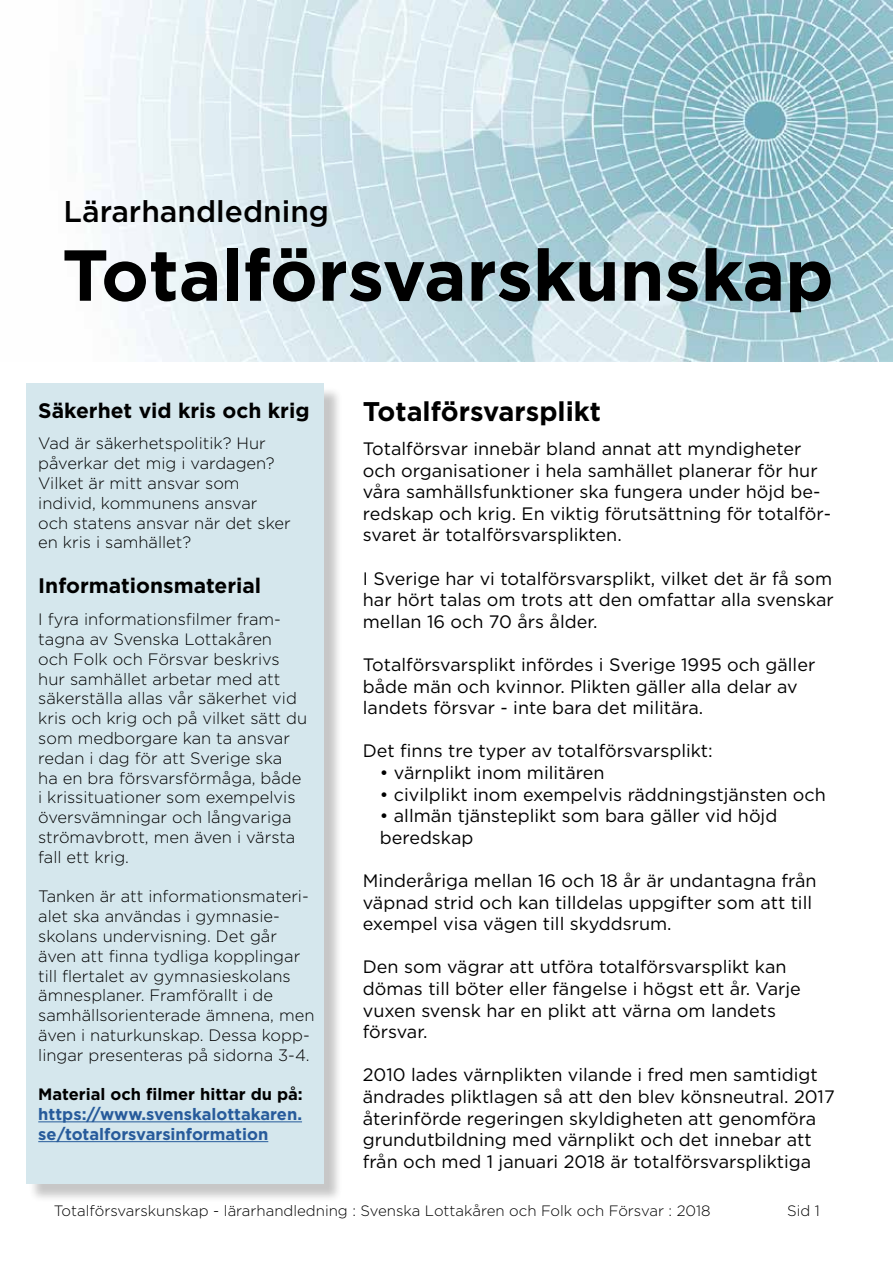
<style>
.page{position:relative;width:893px;height:1263px;background:#fff}
.page>*{position:absolute;margin:0;border:0;box-sizing:border-box;transform-origin:0 0}
.t1{font:700 72px "Gotham";color:#000}
.t2{font:500 30px "Gotham";color:#000}
.t3{font:700 27px "Gotham";color:#000}
.t4{font:700 21px "Gotham";color:#000}
.t5{font:18px/21.6px "Gotham";color:#000}
.t6{font:300 16.5px/19.8px "Gotham";color:#000}
.t7{font:700 16.5px/19.8px "Gotham";color:#275b9b}
.t8{font:700 16.5px "Gotham";color:#000}
.t9{font:300 15px "Gotham";color:#000}
</style>
<div class="page">
<img style="left:84px;top:0;width:809px;height:361px">
<div style="left:29px;top:386px;width:314px;height:817px;background:#000;opacity:.75"></div>
<div style="left:26px;top:383px;width:298px;height:801px;background:#d5e7ed"></div>
<hr style="left:38px;top:1121px;width:264px;height:1px;background:#275b9b">
<hr style="left:38px;top:1141px;width:230px;height:1px;background:#275b9b">
<h2 class="t2" style="left:64px;top:192px;width:267px">Lärarhandledning</h2>
<h1 class="t1" style="left:62px;top:227px;width:773px">Totalförsvarskunskap</h1>
<h3 class="t3" style="left:363px;top:394px;width:240px">Totalförsvarsplikt</h3>
<p class="t5" style="left:363px;top:437px;width:470px">Totalförsvar innebär bland annat att myndigheter och organisationer i hela samhället planerar för hur våra samhällsfunktioner ska fungera under höjd be&shy;redskap och krig. En viktig förutsättning för totalför&shy;svaret är totalförsvarsplikten.</p>
<p class="t5" style="left:363px;top:567px;width:472px;text-align:justify">I Sverige har vi totalförsvarsplikt, vilket det är få som har hört talas om trots att den omfattar alla svenskar mellan 16 och 70 års ålder.</p>
<p class="t5" style="left:363px;top:653px;width:454px">Totalförsvarsplikt infördes i Sverige 1995 och gäller både män och kvinnor. Plikten gäller alla delar av landets försvar - inte bara det militära.</p>
<p class="t5" style="left:363px;top:740px;width:351px">Det finns tre typer av totalförsvarsplikt:</p>
<p class="t5" style="left:380px;top:761px;width:226px">• värnplikt inom militären</p>
<p class="t5" style="left:380px;top:783px;width:448px">• civilplikt inom exempelvis räddningstjänsten och</p>
<p class="t5" style="left:380px;top:805px;width:399px">• allmän tjänsteplikt som bara gäller vid höjd beredskap</p>
<p class="t5" style="left:363px;top:869px;width:455px">Minderåriga mellan 16 och 18 år är undantagna från väpnad strid och kan tilldelas uppgifter som att till exempel visa vägen till skyddsrum.</p>
<p class="t5" style="left:363px;top:956px;width:440px">Den som vägrar att utföra totalförsvarsplikt kan dömas till böter eller fängelse i högst ett år. Varje vuxen svensk har en plikt att värna om landets försvar.</p>
<p class="t5" style="left:363px;top:1064px;width:473px">2010 lades värnplikten vilande i fred men samtidigt ändrades pliktlagen så att den blev könsneutral. 2017 återinförde regeringen skyldigheten att genomföra grundutbildning med värnplikt och det innebar att från och med 1 januari 2018 är totalförsvarspliktiga</p>
<p class="t9" style="left:54px;top:1201px;width:658px">Totalförsvarskunskap - lärarhandledning : Svenska Lottakåren och Folk och Försvar : 2018</p>
<p class="t9" style="left:787px;top:1201px;width:34px">Sid 1</p>
<p class="t4" style="left:38px;top:396px;width:273px">Säkerhet vid kris och krig</p>
<p class="t6" style="left:38px;top:433px;width:254px">Vad är säkerhetspolitik? Hur påverkar det mig i vardagen?<br>Vilket är mitt ansvar som individ, kommunens ansvar och statens ansvar när det sker en kris i samhället?</p>
<p class="t4" style="left:38px;top:572px;width:225px">Informationsmaterial</p>
<p class="t6" style="left:38px;top:609px;width:270px">I fyra informationsfilmer fram&shy;tagna av Svenska Lottakåren<br>och Folk och Försvar beskrivs hur samhället arbetar med att säkerställa allas vår säkerhet vid kris och krig och på vilket sätt du som medborgare kan ta ansvar redan i dag för att Sverige ska<br>ha en bra försvarsförmåga, både i krissituationer som exempelvis översvämningar och långvariga strömavbrott, men även i värsta fall ett krig.</p>
<p class="t6" style="left:38px;top:886px;width:278px">Tanken är att informationsmateri&shy;alet ska användas i gymnasie&shy;skolans undervisning. Det går även att finna tydliga kopplingar till flertalet av gymnasieskolans ämnesplaner. Framförallt i de samhällsorienterade ämnena, men även i naturkunskap. Dessa kopp&shy;lingar presenteras på sidorna 3-4.</p>
<p class="t8" style="left:38px;top:1083px;width:266px">Material och filmer hittar du på:</p>
<p class="t7" style="left:38px;top:1104px;width:265px">https://www.svenskalottakaren. se/totalforsvarsinformation</p>
</div>
